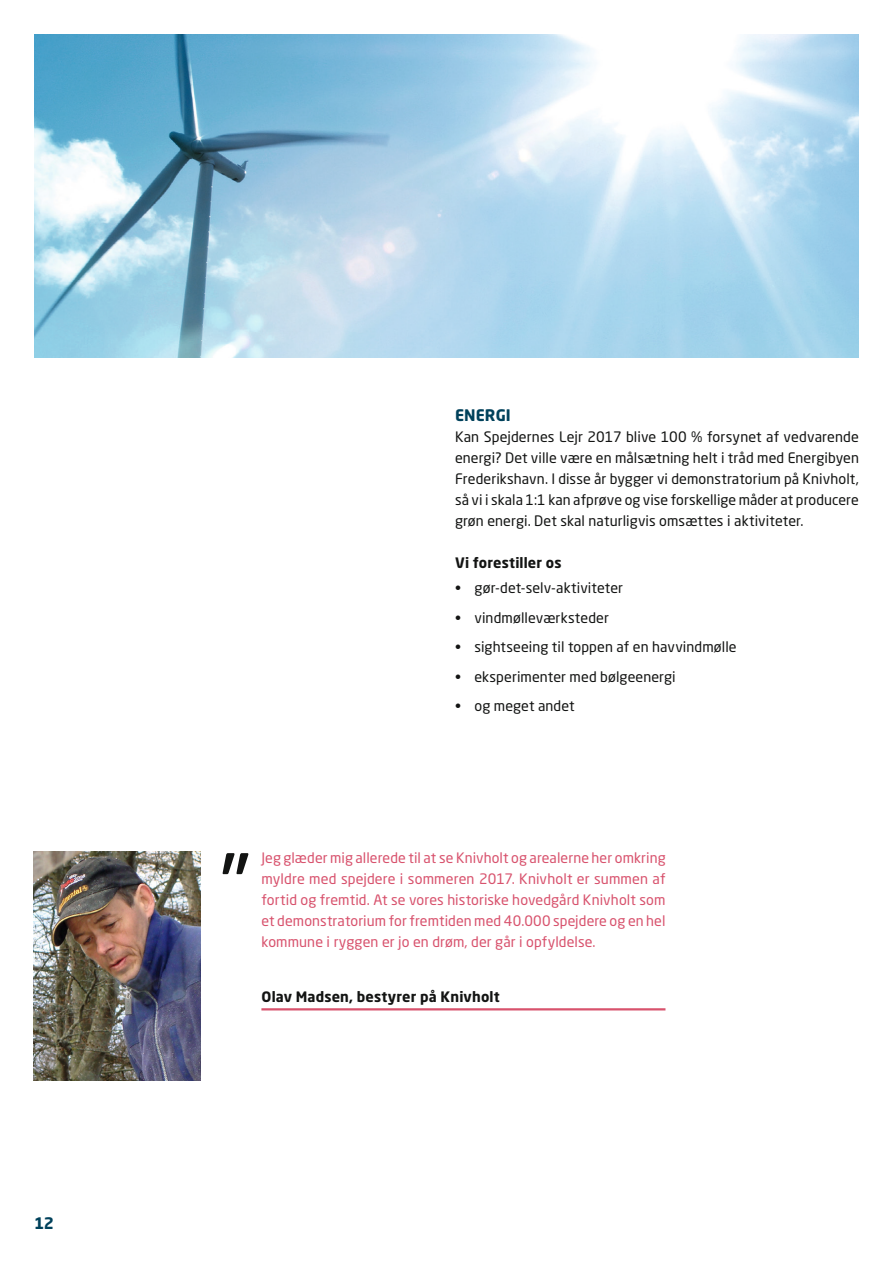
<style>
.page{position:relative;width:893px;height:1263px;background:#fff}
.page>*{position:absolute;margin:0;border:0;box-sizing:border-box;transform-origin:0 0}
.OVERSKRIFT{font:92.55px "Neo Sans Std";color:#131413}
.MELLEM{font:700 15.75px "Neo Sans Std";letter-spacing:.005em;color:#00415b}
.BRØDTEX_T{font:14.25px/21px "Neo Sans Std";letter-spacing:.005em;color:#131413;text-align:justify}
.BRØDTEX_T-2{font:14.25px/21px "Neo Sans Std";letter-spacing:.005em;color:#d8526d;text-align:justify}
.BRØDTEX_T-3{font:700 14.25px "Neo Sans Std";letter-spacing:.01em;color:#131413}
</style>
<div class="page">
<img style="left:34px;top:34px;width:825px;height:324px">
<img style="left:34px;top:852px;width:166px;height:228px">
<hr style="left:261px;top:1008px;width:404px;height:2px;background:#d8526d">
<p class="MELLEM" style="left:34px;top:1213px;width:22px">12</p>
<p class="MELLEM" style="left:455px;top:405px;width:57px">ENERGI</p>
<p class="BRØDTEX_T" style="left:455px;top:426px;width:405px">Kan Spejdernes Lejr 2017 blive 100 % forsynet af vedvarende energi? Det ville være en målsætning helt i tråd med Energibyen Frederikshavn. I disse år bygger vi demonstratorium på Knivholt, så vi i skala 1:1 kan afprøve og vise forskellige måder at producere grøn energi. Det skal naturligvis omsættes i aktiviteter.</p>
<p class="BRØDTEX_T-3" style="left:455px;top:554px;width:108px">Vi forestiller os</p>
<p class="BRØDTEX_T" style="left:455px;top:577px;width:170px">• gør-det-selv-aktiviteter</p>
<p class="BRØDTEX_T" style="left:455px;top:607px;width:155px">• vindmølleværksteder</p>
<p class="BRØDTEX_T" style="left:455px;top:636px;width:283px">• sightseeing til toppen af en havvindmølle</p>
<p class="BRØDTEX_T" style="left:455px;top:666px;width:222px">• eksperimenter med bølgeenergi</p>
<p class="BRØDTEX_T" style="left:455px;top:695px;width:121px">• og meget andet</p>
<p class="OVERSKRIFT" style="left:220px;top:832px;width:33px">”</p>
<p class="BRØDTEX_T-2" style="left:261px;top:847px;width:406px">Jeg glæder mig allerede til at se Knivholt og arealerne her omkring myldre med spejdere i sommeren 2017. Knivholt er summen af fortid og fremtid. At se vores historiske hovedgård Knivholt som et demonstratorium for fremtiden med 40.000 spejdere og en hel kommune i ryggen er jo en drøm, der går i opfyldelse.</p>
<p class="BRØDTEX_T-3" style="left:261px;top:987px;width:240px">Olav Madsen, bestyrer på Knivholt</p>
</div>
